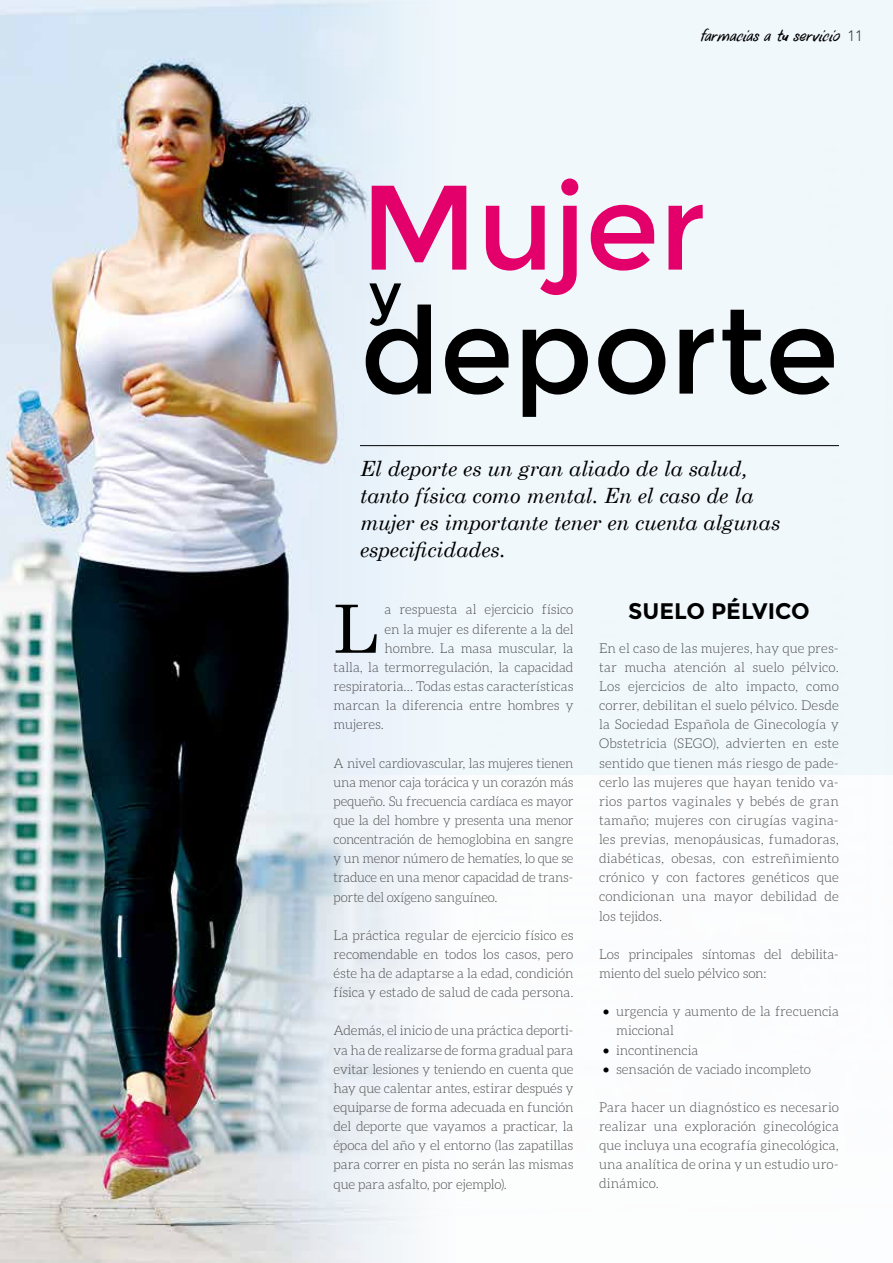
<style>
.page{position:relative;width:893px;height:1263px;background:#fff}
.page>*{position:absolute;margin:0;border:0;box-sizing:border-box;transform-origin:0 0}
.t1{font:120px "Montserrat";letter-spacing:-.01em;color:#000}
.t2{font:120px "Montserrat";letter-spacing:-.01em;color:#e3006a}
.t3{font:66.45px "Century Schoolbook";color:#000}
.t4{font:57px "Montserrat";color:#000}
.t5{font:700 22.5px "Montserrat";color:#000}
.t6{font:italic 21px/27px "Century Schoolbook";letter-spacing:-.01em;color:#000}
.t7{font:italic 15px "DK Uncle Oscar";letter-spacing:-.01em;color:#000}
.t8{font:300 13.5px/19.2px "Aleo";letter-spacing:-.005em;color:#4b4b4d;text-align:justify}
.s1{font-family:"Avenir LT Std";font-weight:300;font-style:normal;color:#3e3d40}
.s2{font-weight:400;color:#000}
</style>
<div class="page">
<img style="left:0;top:0;width:893px;height:1263px">
<hr style="left:360px;top:445px;width:479px;height:1px;background:#000">
<p class="t7" style="left:699px;top:26px;width:165px">farmacias a tu servicio <span class="s1">11</span></p>
<h1 class="t2" style="left:360px;top:158px;width:348px">Mujer</h1>
<h1 class="t1" style="left:360px;top:282px;width:480px">deporte</h1>
<h3 class="t4" style="left:369px;top:261px;width:34px">y</h3>
<h3 class="t6" style="left:360px;top:454px;width:422px">El deporte es un gran aliado de la salud, tanto física como mental. En el caso de la mujer es importante tener en cuenta algunas especificidades.</h3>
<h2 class="t3" style="left:333px;top:573px;width:43px">L</h2>
<p class="t8" style="left:384px;top:600px;width:190px">a respuesta al ejercicio físico</p>
<p class="t8" style="left:384px;top:619px;width:190px">en la mujer es diferente a la del</p>
<p class="t8" style="left:384px;top:638px;width:190px">hombre. La masa muscular, la</p>
<p class="t8" style="left:333px;top:657px;width:241px">talla, la termorregulación, la capacidad</p>
<p class="t8" style="left:333px;top:677px;width:241px">respiratoria… Todas estas características</p>
<p class="t8" style="left:333px;top:696px;width:241px">marcan la diferencia entre hombres y</p>
<p class="t8" style="left:333px;top:715px;width:52px">mujeres.</p>
<p class="t8" style="left:333px;top:753px;width:241px">A nivel cardiovascular, las mujeres tienen una menor caja torácica y un corazón más pequeño. Su frecuencia cardíaca es mayor que la del hombre y presenta una menor concentración de hemoglobina en sangre y un menor número de hematíes, lo que se traduce en una menor capacidad de trans&shy;porte del oxígeno sanguíneo.</p>
<p class="t8" style="left:333px;top:925px;width:241px">La práctica regular de ejercicio físico es recomendable en todos los casos, pero éste ha de adaptarse a la edad, condición física y estado de salud de cada persona.</p>
<p class="t8" style="left:333px;top:1021px;width:241px">Además, el inicio de una práctica deporti&shy;va ha de realizarse de forma gradual para evitar lesiones y teniendo en cuenta que hay que calentar antes, estirar después y equiparse de forma adecuada en función del deporte que vayamos a practicar, la época del año y el entorno (las zapatillas para correr en pista no serán las mismas que para asfalto, por ejemplo).</p>
<h3 class="t5" style="left:628px;top:597px;width:183px">SUELO PÉLVICO</h3>
<p class="t8" style="left:599px;top:638px;width:241px">En el caso de las mujeres, hay que pres&shy;tar mucha atención al suelo pélvico.<br>Los ejercicios de alto impacto, como correr, debilitan el suelo pélvico. Desde la Sociedad Española de Ginecología y Obstetricia (SEGO), advierten en este sentido que tienen más riesgo de pade&shy;cerlo las mujeres que hayan tenido va&shy;rios partos vaginales y bebés de gran tamaño; mujeres con cirugías vagina&shy;les previas, menopáusicas, fumadoras, diabéticas, obesas, con estreñimiento crónico y con factores genéticos que condicionan una mayor debilidad de los tejidos.</p>
<p class="t8" style="left:599px;top:944px;width:241px">Los principales síntomas del debilita&shy;miento del suelo pélvico son:</p>
<p class="t8" style="left:616px;top:1002px;width:224px;text-indent:-13px"><span class="s2">•</span> urgencia y aumento de la frecuencia miccional</p>
<p class="t8" style="left:603px;top:1040px;width:97px"><span class="s2">•</span> incontinencia</p>
<p class="t8" style="left:603px;top:1059px;width:209px"><span class="s2">•</span> sensación de vaciado incompleto</p>
<p class="t8" style="left:599px;top:1097px;width:241px">Para hacer un diagnóstico es necesario realizar una exploración ginecológica que incluya una ecografía ginecológica, una analítica de orina y un estudio uro&shy;dinámico.</p>
</div>
